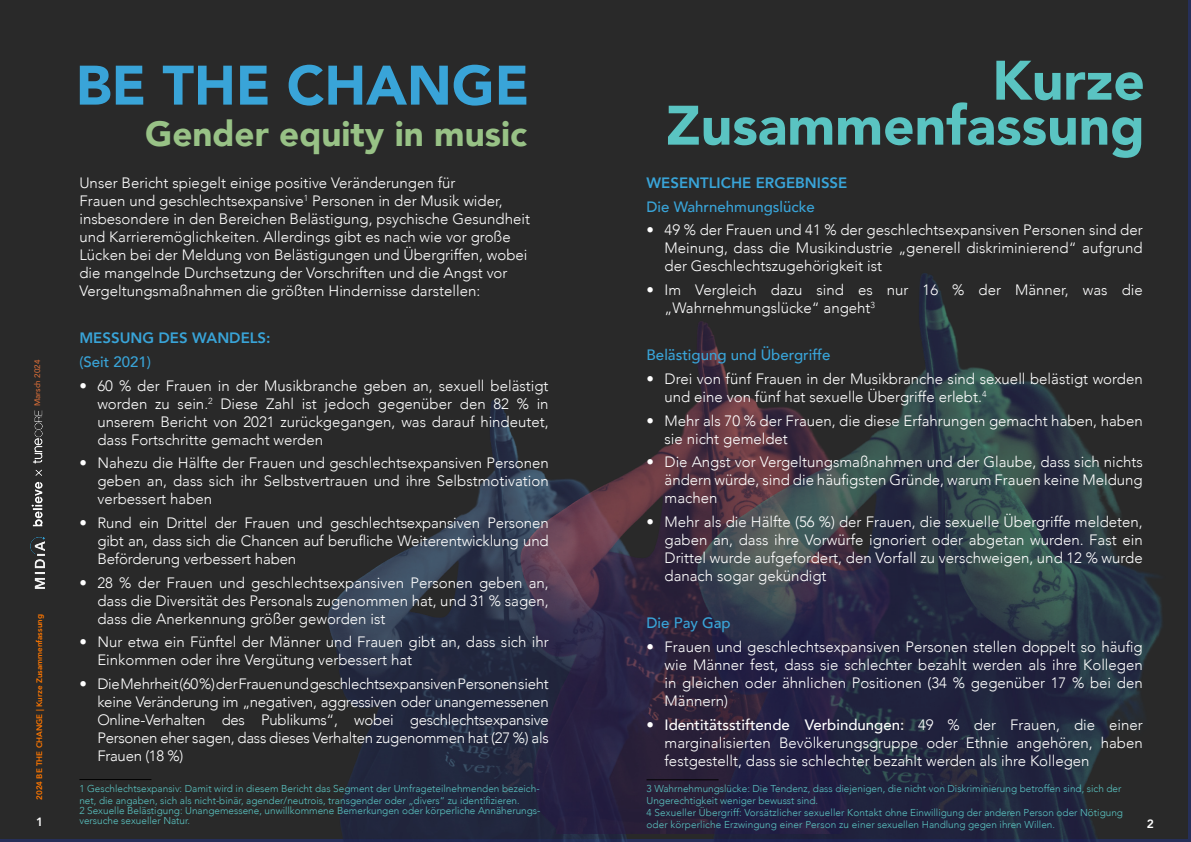
<style>
.page{position:relative;width:1191px;height:842px;background:#292929}
.page>*{position:absolute;margin:0;border:0;box-sizing:border-box;transform-origin:0 0}
.t1{font:900 55px "Avenir";color:#5ac4c2}
.t2{font:900 55px "Avenir";color:#39a4d8}
.t3{font:900 35px "Avenir";color:#98c286}
.t4{font:300 15px/18px "Avenir";color:#fff;text-align:justify}
.t5{font:500 15px "Avenir";color:#39a4d8}
.t6{font:800 15px "Avenir";color:#39a4d8}
.t7{font:800 12px "Avenir";color:#fff}
.t8{font:300 10px/12px "Avenir";color:#5ac4c2}
.t9{font:800 8px "Avenir";color:#f70}
.t10{font:500 8px "Avenir";color:#d86d38}
.s1{font-weight:500}
</style>
<div class="page">
<img style="left:30px;top:538px;width:15px;height:50px">
<img style="left:29px;top:407px;width:18px;height:123px">
<img style="left:303px;top:366px;width:360px;height:476px">
<img style="left:500px;top:283px;width:163px;height:550px">
<img style="left:663px;top:241px;width:528px;height:601px">
<hr style="left:646px;top:779px;width:72px;height:1px;background:#000">
<hr style="left:79px;top:779px;width:72px;height:1px;background:#000">
<h1 class="t2" style="left:76px;top:38px;width:455px">BE THE CHANGE</h1>
<h1 class="t1" style="left:992px;top:33px;width:154px">Kurze</h1>
<h2 class="t3" style="left:145px;top:103px;width:383px">Gender equity in music</h2>
<h1 class="t1" style="left:666px;top:78px;width:480px">Zusammenfassung</h1>
<p class="t4" style="left:79px;top:174px;width:452px;text-align:left">Unser Bericht spiegelt einige positive Veränderungen für<br>Frauen und geschlechtsexpansive<sup>1</sup> Personen in der Musik wider, insbesondere in den Bereichen Belästigung, psychische Gesundheit und Karrieremöglichkeiten. Allerdings gibt es nach wie vor große Lücken bei der Meldung von Belästigungen und Übergriffen, wobei die mangelnde Durchsetzung der Vorschriften und die Angst vor Vergeltungsmaßnahmen die größten Hindernisse darstellen:</p>
<p class="t6" style="left:79px;top:326px;width:193px">MESSUNG DES WANDELS:</p>
<p class="t5" style="left:79px;top:349px;width:73px">(Seit 2021)</p>
<p class="t4" style="left:97px;top:376px;width:453px;text-indent:-18px">• 60 % der Frauen in der Musikbranche geben an, sexuell belästigt worden zu sein.<sup>2</sup> Diese Zahl ist jedoch gegenüber den 82 % in unserem Bericht von 2021 zurückgegangen, was darauf hindeutet, dass Fortschritte gemacht werden</p>
<p class="t4" style="left:97px;top:454px;width:453px;text-indent:-18px">• Nahezu die Hälfte der Frauen und geschlechtsexpansiven Personen geben an, dass sich ihr Selbstvertrauen und ihre Selbstmotivation verbessert haben</p>
<p class="t4" style="left:97px;top:514px;width:453px;text-indent:-18px">• Rund ein Drittel der Frauen und geschlechtsexpansiven Personen gibt an, dass sich die Chancen auf berufliche Weiterentwicklung und Beförderung verbessert haben</p>
<p class="t4" style="left:97px;top:573px;width:453px;text-indent:-18px">• 28 % der Frauen und geschlechtsexpansiven Personen geben an, dass die Diversität des Personals zugenommen hat, und 31 % sagen, dass die Anerkennung größer geworden ist</p>
<p class="t4" style="left:97px;top:633px;width:453px;text-indent:-18px">• Nur etwa ein Fünftel der Männer und Frauen gibt an, dass sich ihr<br>Einkommen oder ihre Vergütung verbessert hat</p>
<p class="t4" style="left:97px;top:675px;width:453px;text-indent:-18px">• Die Mehrheit (60 %) der Frauen und geschlechtsexpansiven Personen sieht keine Veränderung im „negativen, aggressiven oder unangemessenen Online-Verhalten des Publikums“, wobei geschlechtsexpansive Personen eher sagen, dass dieses Verhalten zugenommen hat (27 %) als Frauen (18 %)</p>
<p class="t8" style="left:79px;top:782px;width:462px">1 Geschlechtsexpansiv: Damit wird in diesem Bericht das Segment der Umfrageteilnehmenden bezeich&shy;net, die angaben, sich als nicht-binär, agender/neutrois, transgender oder „divers“ zu identifizieren.</p>
<p class="t8" style="left:79px;top:805px;width:462px;line-height:10px">2 Sexuelle Belästigung: Unangemessene, unwillkommene Bemerkungen oder körperliche Annäherungs&shy;versuche sexueller Natur.</p>
<p class="t6" style="left:646px;top:171px;width:202px">WESENTLICHE ERGEBNISSE</p>
<p class="t5" style="left:646px;top:193px;width:170px">Die Wahrnehmungslücke</p>
<p class="t4" style="left:664px;top:221px;width:480px;text-indent:-18px">• 49 % der Frauen und 41 % der geschlechtsexpansiven Personen sind der Meinung, dass die Musikindustrie „generell diskriminierend“ aufgrund der Geschlechtszugehörigkeit ist</p>
<p class="t4" style="left:664px;top:281px;width:480px;text-indent:-18px">• Im Vergleich dazu sind es nur 16 % der Männer, was die „Wahrnehmungslücke“ angeht<sup>3</sup></p>
<p class="t5" style="left:646px;top:342px;width:185px">Belästigung und Übergriffe</p>
<p class="t4" style="left:664px;top:370px;width:480px;text-indent:-18px">• Drei von fünf Frauen in der Musikbranche sind sexuell belästigt worden und eine von fünf hat sexuelle Übergriffe erlebt.<sup>4</sup></p>
<p class="t4" style="left:664px;top:411px;width:480px;text-indent:-18px">• Mehr als 70 % der Frauen, die diese Erfahrungen gemacht haben, haben sie nicht gemeldet</p>
<p class="t4" style="left:664px;top:453px;width:480px;text-indent:-18px">• Die Angst vor Vergeltungsmaßnahmen und der Glaube, dass sich nichts ändern würde, sind die häufigsten Gründe, warum Frauen keine Meldung machen</p>
<p class="t4" style="left:664px;top:513px;width:480px;text-indent:-18px">• Mehr als die Hälfte (56 %) der Frauen, die sexuelle Übergriffe meldeten, gaben an, dass ihre Vorwürfe ignoriert oder abgetan wurden. Fast ein Drittel wurde aufgefordert, den Vorfall zu verschweigen, und 12 % wurde danach sogar gekündigt</p>
<p class="t5" style="left:646px;top:610px;width:86px">Die Pay Gap</p>
<p class="t4" style="left:664px;top:638px;width:480px;text-indent:-18px">• Frauen und geschlechtsexpansiven Personen stellen doppelt so häufig wie Männer fest, dass sie schlechter bezahlt werden als ihre Kollegen in gleichen oder ähnlichen Positionen (34 % gegenüber 17 % bei den Männern)</p>
<p class="t4" style="left:664px;top:715px;width:480px;text-indent:-18px"><span class="s1">• Identitätsstiftende Verbindungen:</span> 49 % der Frauen, die einer marginalisierten Bevölkerungsgruppe oder Ethnie angehören, haben festgestellt, dass sie schlechter bezahlt werden als ihre Kollegen</p>
<p class="t8" style="left:646px;top:782px;width:478px">3 Wahrnehmungslücke: Die Tendenz, dass diejenigen, die nicht von Diskriminierung betroffen sind, sich der Ungerechtigkeit weniger bewusst sind.<br>4 Sexueller Übergriff: Vorsätzlicher sexueller Kontakt ohne Einwilligung der anderen Person oder Nötigung oder körperliche Erzwingung einer Person zu einer sexuellen Handlung gegen ihren Willen.</p>
<p class="t10" style="left:30px;top:406px;width:48px;rotate:-90deg">Marsch 2024</p>
<p class="t9" style="left:33px;top:800px;width:187px;rotate:-90deg">2024 BE THE CHANGE | Kurze Zusammenfassung</p>
<p class="t7" style="left:36px;top:812px;width:9px">1</p>
<p class="t7" style="left:1147px;top:815px;width:9px">2</p>
</div>
